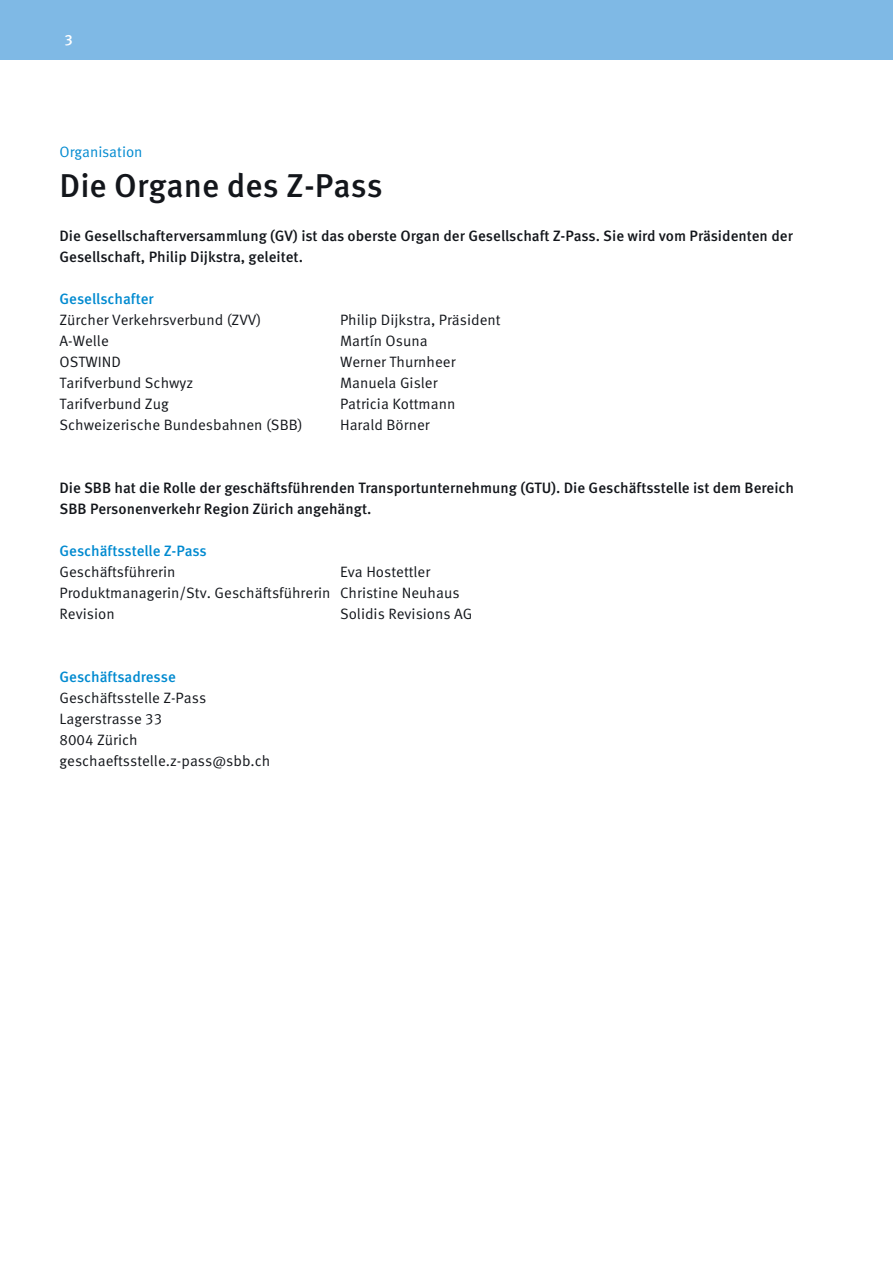
<style>
.page{position:relative;width:893px;height:1263px;background:#fff}
.page>*{position:absolute;margin:0;border:0;box-sizing:border-box;transform-origin:0 0}
.t1{font:500 33px "Meta OT";color:#13161b}
.t2{font:15px/21px "Meta OT";color:#13161b}
.t3{font:500 15px/21px "Meta OT";color:#13161b}
.t4{font:500 15px "Meta OT";letter-spacing:-.005em;color:#008ad0}
.t5{font:15px "Meta OT";color:#008ad0}
.t6{font:500 15px "Meta OT";color:#fff}
</style>
<div class="page">
<div style="left:0;top:0;width:893px;height:60px;background:#7fb9e5"></div>
<p class="t6" style="left:64px;top:30px;width:10px">3</p>
<p class="t5" style="left:60px;top:143px;width:85px">Organisation</p>
<h1 class="t1" style="left:60px;top:165px;width:325px">Die Organe des Z-Pass</h1>
<p class="t3" style="left:60px;top:226px;width:735px">Die Gesellschafterversammlung (GV) ist das oberste Organ der Gesellschaft Z-Pass. Sie wird vom Präsidenten der<br>Gesellschaft, Philip Dijkstra, geleitet.</p>
<p class="t4" style="left:60px;top:290px;width:96px">Gesellschafter</p>
<p class="t2" style="left:60px;top:310px;width:203px">Zürcher Verkehrsverbund (ZVV)</p>
<p class="t2" style="left:340px;top:310px;width:162px">Philip Dijkstra, Präsident</p>
<p class="t2" style="left:60px;top:331px;width:51px">A-Welle</p>
<p class="t2" style="left:340px;top:331px;width:89px">Martín Osuna</p>
<p class="t2" style="left:60px;top:352px;width:63px">OSTWIND</p>
<p class="t2" style="left:340px;top:352px;width:117px">Werner Thurnheer</p>
<p class="t2" style="left:60px;top:373px;width:135px">Tarifverbund Schwyz</p>
<p class="t2" style="left:340px;top:373px;width:99px">Manuela Gisler</p>
<p class="t2" style="left:60px;top:394px;width:111px">Tarifverbund Zug</p>
<p class="t2" style="left:340px;top:394px;width:117px">Patricia Kottmann</p>
<p class="t2" style="left:60px;top:415px;width:245px">Schweizerische Bundesbahnen (SBB)</p>
<p class="t2" style="left:340px;top:415px;width:91px">Harald Börner</p>
<p class="t3" style="left:60px;top:478px;width:736px">Die SBB hat die Rolle der geschäftsführenden Transportunternehmung (GTU). Die Geschäftsstelle ist dem Bereich<br>SBB Personenverkehr Region Zürich angehängt.</p>
<p class="t4" style="left:60px;top:542px;width:149px">Geschäftsstelle Z-Pass</p>
<p class="t2" style="left:60px;top:562px;width:118px">Geschäftsführerin</p>
<p class="t2" style="left:60px;top:562px;width:402px;text-indent:280px">Eva Hostettler<br>Produktmanagerin/Stv. Geschäftsführerin Christine Neuhaus<br>Revision</p>
<p class="t2" style="left:340px;top:604px;width:134px">Solidis Revisions AG</p>
<p class="t4" style="left:60px;top:668px;width:118px">Geschäftsadresse</p>
<p class="t2" style="left:60px;top:688px;width:212px">Geschäftsstelle Z-Pass<br>Lagerstrasse 33<br>8004 Zürich geschaeftsstelle.z-pass@sbb.ch</p>
</div>
